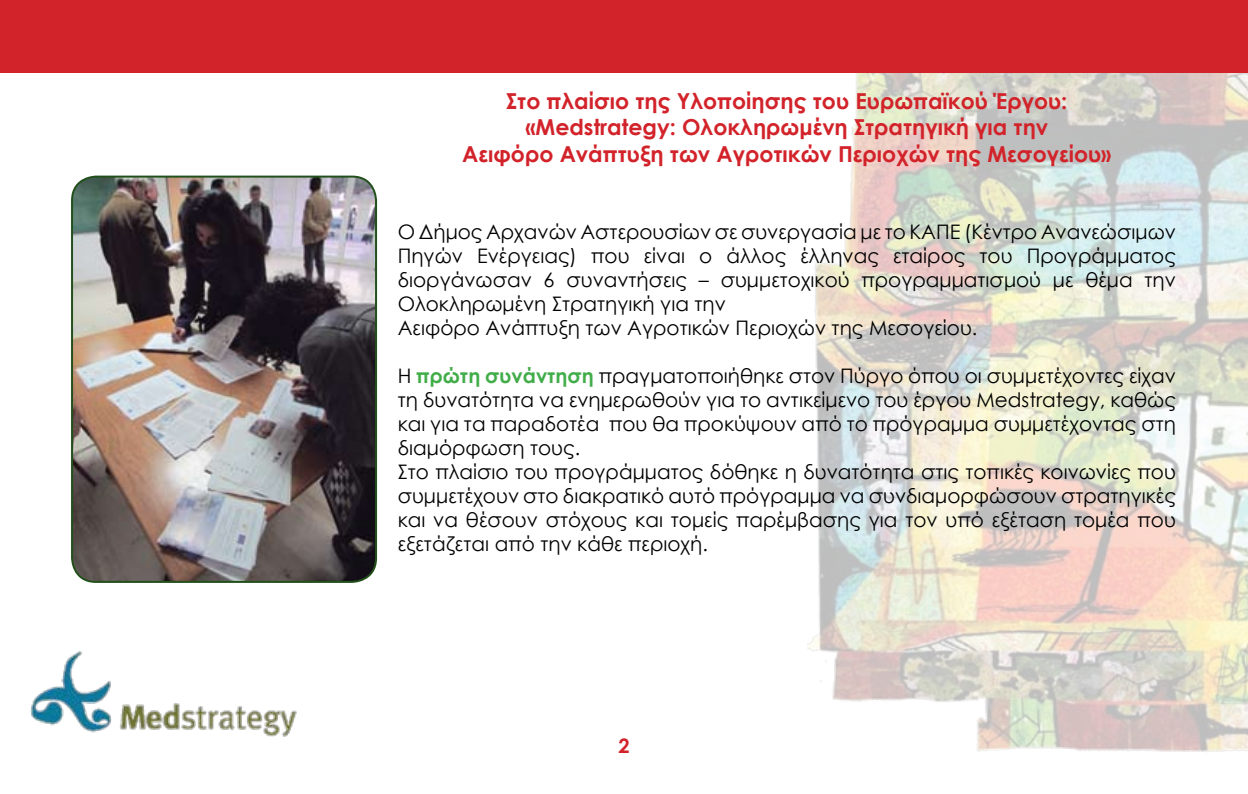
<style>
.page{position:relative;width:1248px;height:794px;background:#fff}
.page>*{position:absolute;margin:0;border:0;box-sizing:border-box;transform-origin:0 0}
.t1{font:700 22px/26.4px "Century Gothic";color:#d2232a;text-align:center}
.t2{font:20px/24px "Century Gothic";color:#000}
.t3{font:700 20px "Century Gothic";color:#d2232a}
.s1{font-weight:700;color:#41ad49}
</style>
<div class="page">
<img style="left:807px;top:0;width:441px;height:752px">
<div style="left:0;top:0;width:1247px;height:72px;background:#d2232a"></div>
<img style="left:30px;top:651px;width:267px;height:86px">
<img style="left:72px;top:177px;width:304px;height:405px">
<div style="left:71px;top:176px;width:306px;height:407px;border:2px solid #22501b;border-radius:24px"></div>
<p class="t1" style="left:462px;top:87px;width:650px">Στο πλαίσιο της Υλοποίησης του Ευρωπαϊκού Έργου: «Medstrategy: Ολοκληρωμένη Στρατηγική για την<br>Αειφόρο Ανάπτυξη των Αγροτικών Περιοχών της Μεσογείου»</p>
<p class="t2" style="left:398px;top:219px;width:779px">Ο Δήμος Αρχανών Αστερουσίων σε συνεργασία με το ΚΑΠΕ (Κέντρο Ανανεώσιμων Πηγών Ενέργειας) που είναι ο άλλος έλληνας εταίρος του Προγράμματος διοργάνωσαν 6 συναντήσεις – συμμετοχικού προγραμματισμού με θέμα την Ολοκληρωμένη Στρατηγική για την<br>Αειφόρο Ανάπτυξη των Αγροτικών Περιοχών της Μεσογείου.</p>
<p class="t2" style="left:398px;top:363px;width:779px">Η <span class="s1">πρώτη συνάντηση</span> πραγματοποιήθηκε στον Πύργο όπου οι συμμετέχοντες είχαν τη δυνατότητα να ενημερωθούν για το αντικείμενο του έργου Medstrategy, καθώς και για τα παραδοτέα που θα προκύψουν από το πρόγραμμα συμμετέχοντας στη διαμόρφωση τους.<br>Στο πλαίσιο του προγράμματος δόθηκε η δυνατότητα στις τοπικές κοινωνίες που συμμετέχουν στο διακρατικό αυτό πρόγραμμα να συνδιαμορφώσουν στρατηγικές και να θέσουν στόχους και τομείς παρέμβασης για τον υπό εξέταση τομέα που εξετάζεται από την κάθε περιοχή.</p>
<p class="t3" style="left:618px;top:730px;width:13px">2</p>
</div>
